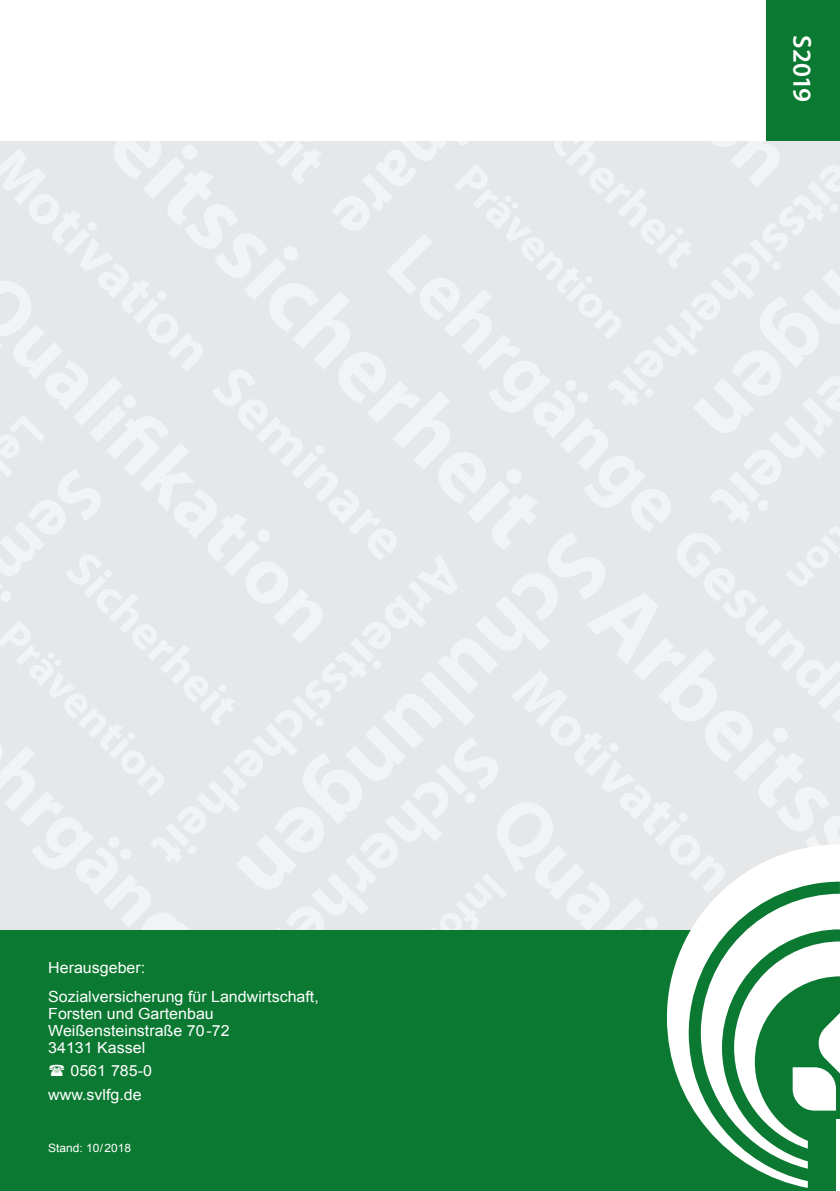
<style>
.page{position:relative;width:840px;height:1191px;background:#fff}
.page>*{position:absolute;margin:0;border:0;box-sizing:border-box;transform-origin:0 0}
.t1{font:600 26px "Myriad Pro";letter-spacing:-.02em;color:#fff}
.t2{font:15.4px/17.2px "Arial";color:#fff;scale:1.04 1}
.t3{font:11.6px "Arial";color:#fff;scale:1.04 1}
</style>
<div class="page">
<div style="left:0;top:141px;width:839px;height:789px;background:#e6e7e9"></div>
<div style="left:0;top:930px;width:839px;height:261px;background:#0b7931"></div>
<div style="left:765px;top:0;width:74px;height:141px;background:#0b7931"></div>
<svg style="left:666px;top:844px;width:173px;height:344px"></svg>
<svg style="left:700px;top:893px;width:139px;height:275px"></svg>
<svg style="left:835px;top:1119px;width:4px;height:72px"></svg>
<p class="t2" style="left:48px;top:954px;width:261px;line-height:28.2px">Herausgeber:<br>Sozialversicherung für Landwirtschaft,</p>
<p class="t2" style="left:48px;top:1005px;width:176px">Forsten und Gartenbau<br>Weißensteinstraße 70-72<br>34131 Kassel</p>
<p class="t2" style="left:48px;top:1058px;width:101px;line-height:23.8px;text-indent:22px">0561 785-0 www.svlfg.de</p>
<p class="t3" style="left:48px;top:1140px;width:81px">Stand: 10/2018</p>
<h1 class="t1" style="left:818px;top:35px;width:69px;rotate:90deg">S2019</h1>
</div>
